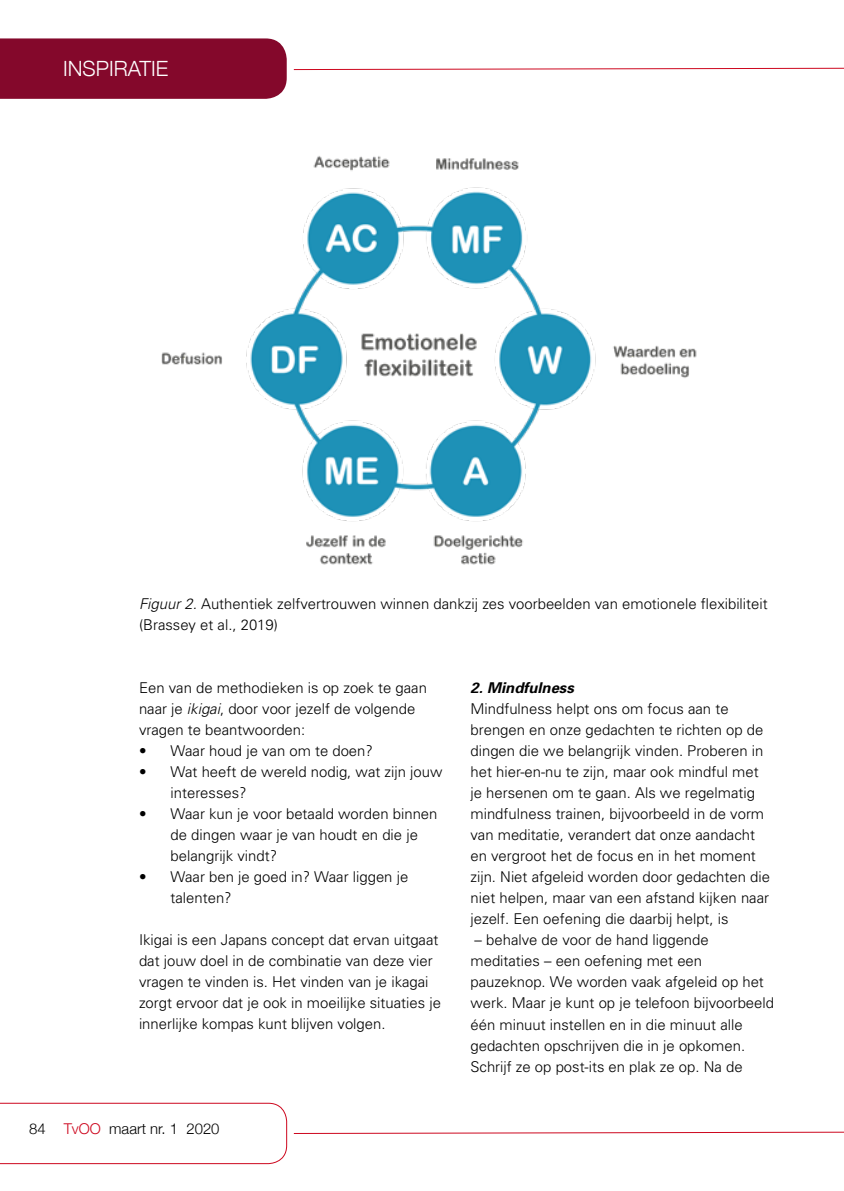
<style>
.page{position:relative;width:844px;height:1191px;background:#fff}
.page>*{position:absolute;margin:0;border:0;box-sizing:border-box;transform-origin:0 0}
.t1{font:300 21px "Helvetica Neue";color:#fff}
.t2{font:300 14.88px/21px "Univers";color:#000}
.t3{font:300 14.88px "Helvetica Neue";color:#000}
.t4{font:italic 700 14.88px "Univers";color:#000}
.s1{font-style:italic}
.s2{color:#cd071e}
</style>
<div class="page">
<div style="left:0;top:38px;width:287px;height:61px;background:#84082b"></div>
<svg style="left:293px;top:67px;width:550px;height:3px"></svg>
<svg style="left:293px;top:1131px;width:550px;height:3px"></svg>
<svg style="left:0;top:1102px;width:287px;height:62px"></svg>
<img style="left:161px;top:156px;width:536px;height:409px">
<h1 class="t1" style="left:63px;top:51px;width:107px">INSPIRATIE</h1>
<p class="t2" style="left:139px;top:593px;width:630px"><span class="s1">Figuur 2.</span> Authentiek zelfvertrouwen winnen dankzij zes voorbeelden van emotionele flexibiliteit (Brassey et al., 2019)</p>
<p class="t2" style="left:139px;top:677px;width:289px">Een van de methodieken is op zoek te gaan naar je <span class="s1">ikigai</span>, door voor jezelf de volgende vragen te beantwoorden:</p>
<p class="t2" style="left:139px;top:740px;width:235px">• Waar houd je van om te doen?</p>
<p class="t2" style="left:170px;top:761px;width:273px;text-indent:-32px">• Wat heeft de wereld nodig, wat zijn jouw interesses?</p>
<p class="t2" style="left:170px;top:803px;width:268px;text-indent:-32px">• Waar kun je voor betaald worden binnen de dingen waar je van houdt en die je belangrijk vindt?</p>
<p class="t2" style="left:170px;top:866px;width:239px;text-indent:-32px">• Waar ben je goed in? Waar liggen je talenten?</p>
<p class="t2" style="left:139px;top:929px;width:303px">Ikigai is een Japans concept dat ervan uitgaat dat jouw doel in de combinatie van deze vier vragen te vinden is. Het vinden van je ikagai zorgt ervoor dat je ook in moeilijke situaties je innerlijke kompas kunt blijven volgen.</p>
<p class="t3" style="left:29px;top:1117px;width:192px">84 <span class="s2">TvOO</span> maart nr. 1 2020</p>
<p class="t4" style="left:470px;top:678px;width:105px">2. Mindfulness</p>
<p class="t2" style="left:470px;top:698px;width:301px">Mindfulness helpt ons om focus aan te brengen en onze gedachten te richten op de dingen die we belangrijk vinden. Proberen in het hier-en-nu te zijn, maar ook mindful met je hersenen om te gaan. Als we regelmatig mindfulness trainen, bijvoorbeeld in de vorm van meditatie, verandert dat onze aandacht en vergroot het de focus en in het moment zijn. Niet afgeleid worden door gedachten die niet helpen, maar van een afstand kijken naar jezelf. Een oefening die daarbij helpt, is</p>
<p class="t2" style="left:470px;top:929px;width:305px">– behalve de voor de hand liggende meditaties – een oefening met een pauzeknop. We worden vaak afgeleid op het werk. Maar je kunt op je telefoon bijvoorbeeld één minuut instellen en in die minuut alle gedachten opschrijven die in je opkomen.<br>Schrijf ze op post-its en plak ze op. Na de</p>
</div>
